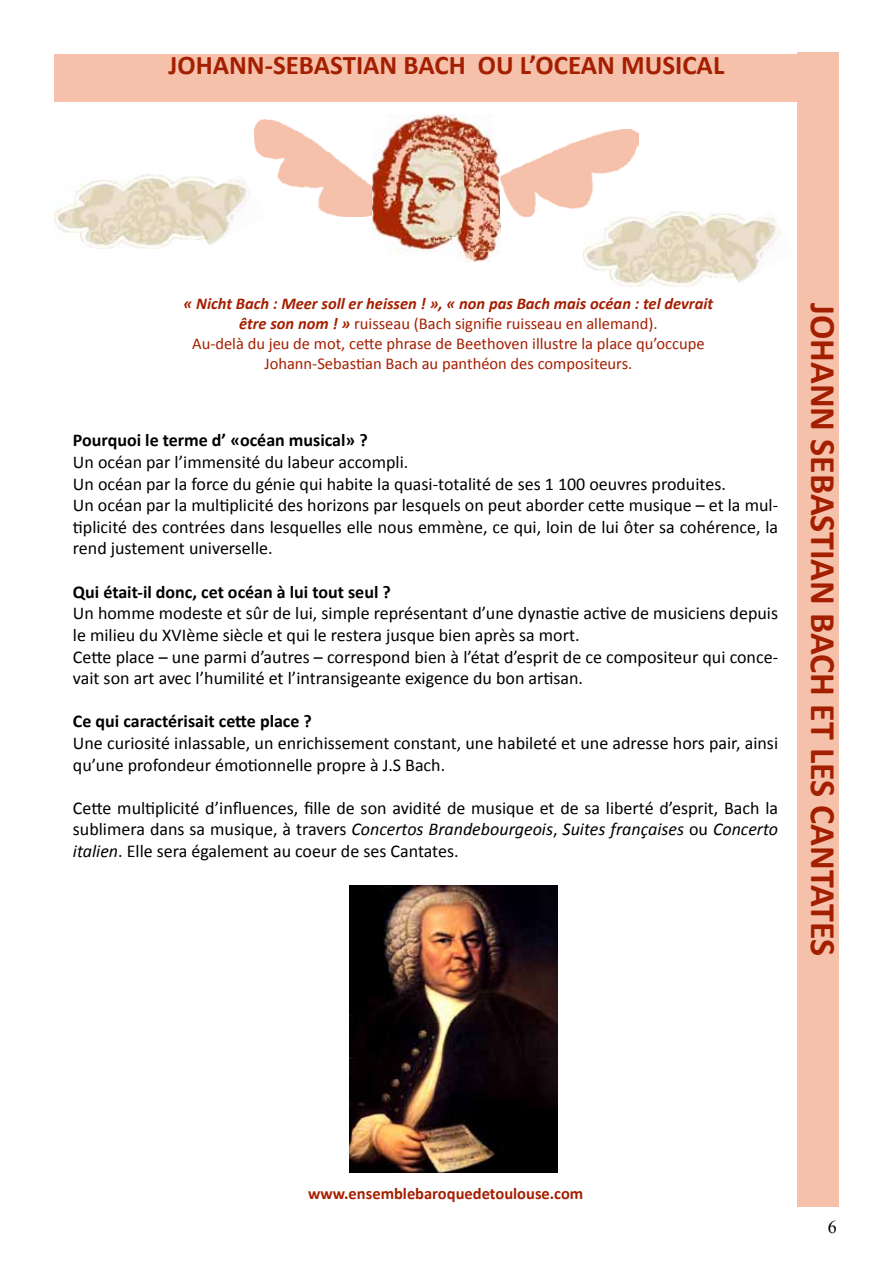
<style>
.page{position:relative;width:893px;height:1263px;background:#fff}
.page>*{position:absolute;margin:0;border:0;box-sizing:border-box;transform-origin:0 0}
.t1{font:700 36px "Calibri";color:#a41f00}
.t2{font:700 27px "Calibri";color:#a41f00}
.t3{font:18px/21.6px "Calibri";color:#000}
.t4{font:700 18px "Calibri";color:#000}
.t5{font:18px "Times New Roman";color:#000}
.t6{font:16.5px/19.8px "Calibri";color:#a41f00;text-align:center}
.t7{font:italic 700 16.5px "Calibri";color:#a41f00}
.t8{font:700 16.5px "Calibri";color:#a41f00}
.s1{font-weight:700;font-style:italic}
.s2{font-style:italic}
</style>
<div class="page">
<div style="left:54px;top:54px;width:785px;height:48px;background:#f5c1ab"></div>
<img style="left:371px;top:115px;width:129px;height:146px">
<img style="left:255px;top:120px;width:116px;height:96px">
<img style="left:500px;top:130px;width:138px;height:86px">
<div style="left:797px;top:52px;width:41px;height:1155px;background:#f5c1ab"></div>
<img style="left:54px;top:174px;width:132px;height:75px">
<img style="left:186px;top:173px;width:79px;height:73px">
<img style="left:583px;top:212px;width:133px;height:74px">
<img style="left:716px;top:213px;width:63px;height:70px">
<img style="left:350px;top:885px;width:207px;height:288px">
<h2 class="t2" style="left:169px;top:48px;width:557px">JOHANN-SEBASTIAN BACH OU L’OCEAN MUSICAL</h2>
<p class="t7" style="left:184px;top:293px;width:531px">« Nicht Bach : Meer soll er heissen ! », « non pas Bach mais océan : tel devrait</p>
<h1 class="t1" style="left:846px;top:303px;width:655px;rotate:90deg">JOHANN SEBASTIAN BACH ET LES CANTATES</h1>
<p class="t6" style="left:192px;top:314px;width:514px"><span class="s1">être son nom ! »</span> ruisseau (Bach signifie ruisseau en allemand).<br>Au- delà du jeu de mot, cette phrase de Beethoven illustre la place qu’occupe<br>Johann-Sebastian Bach au panthéon des compositeurs.</p>
<p class="t4" style="left:73px;top:429px;width:296px">Pourquoi le terme d’ «océan musical» ?</p>
<p class="t3" style="left:73px;top:451px;width:707px">Un océan par l’immensité du labeur accompli.<br>Un océan par la force du génie qui habite la quasi -totalité de ses 1 100 oeuvres produites.<br>Un océan par la multiplicité des horizons par lesquels on peut aborder cette musique – et la mul&shy;tiplicité des contrées dans lesquelles elle nous emmène, ce qui, loin de lui ôter sa cohérence, la rend justement universelle.</p>
<p class="t4" style="left:73px;top:580px;width:319px">Qui était -il donc, cet océan à lui tout seul ?</p>
<p class="t3" style="left:73px;top:603px;width:707px">Un homme modeste et sûr de lui, simple représentant d’une dynastie active de musiciens depuis le milieu du XVIème siècle et qui le restera jusque bien après sa mort.<br>Cette place – une parmi d’autres – correspond bien à l’état d’esprit de ce compositeur qui conce&shy;vait son art avec l’humilité et l’intransigeante exigence du bon artisan.</p>
<p class="t4" style="left:73px;top:710px;width:241px">Ce qui caractérisait cette place ?</p>
<p class="t3" style="left:73px;top:732px;width:707px">Une curiosité inlassable, un enrichissement constant, une habileté et une adresse hors pair, ainsi qu’une profondeur émotionnelle propre à J.S Bach.</p>
<p class="t3" style="left:73px;top:797px;width:707px;text-align:justify">Cette multiplicité d’influences, fille de son avidité de musique et de sa liberté d’esprit, Bach la sublimera dans sa musique, à travers <span class="s2">Concertos Brandebourgeois</span>, <span class="s2">Suites françaises</span> ou <span class="s2">Concerto italien</span>. Elle sera également au coeur de ses Cantates.</p>
<p class="t8" style="left:308px;top:1183px;width:277px">www.ensemblebaroquedetoulouse.com</p>
<p class="t5" style="left:828px;top:1215px;width:10px">6</p>
</div>
